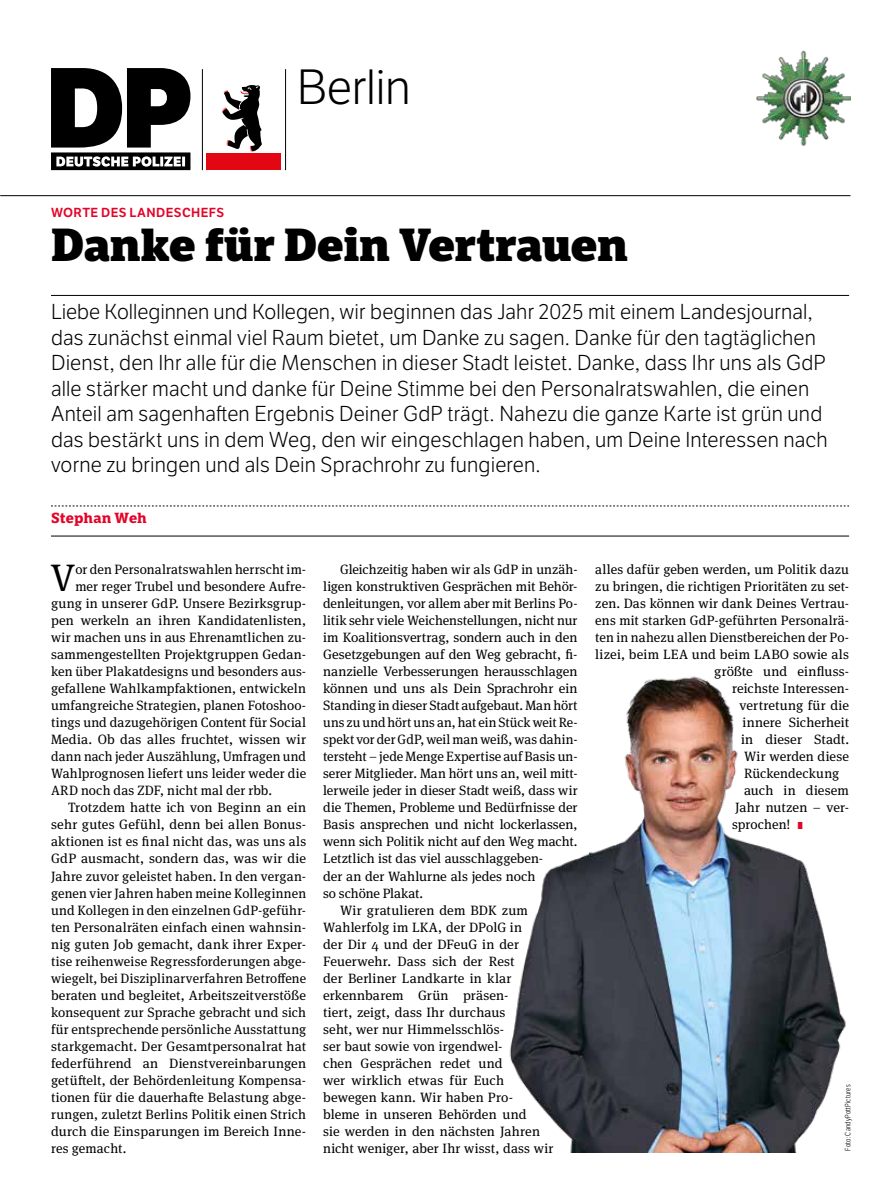
<style>
.page{position:relative;width:893px;height:1191px;background:#fff}
.page>*{position:absolute;margin:0;border:0;box-sizing:border-box;transform-origin:0 0}
.t1{font:48px "LFT Etica Lt";letter-spacing:-.01em;color:#000}
.t2{font:800 45px "LFT Etica Sheriff";letter-spacing:-.01em;color:#000}
.t3{font:38.25px "Meta Serif Pro";color:#000}
.t4{font:21px/25.5px "LFT Etica Lt";letter-spacing:.01em;color:#000}
.t5{font:700 14.25px "LFT Etica Sheriff";letter-spacing:.005em;color:#e40428}
.t6{font:13.5px "Meta Serif Pro";letter-spacing:.01em;color:#000}
.t7{font:13.5px "Meta Serif Pro";letter-spacing:-.01em;color:#000}
.t8{font:12.75px "LFT Etica SB";letter-spacing:.03em;color:#e40428}
.t9{font:300 7.5px "LFT Etica Condensed";letter-spacing:.025em;color:#000}
.s1{font-family:"LFT Etica XB";font-size:9.75px;color:#e40428}
</style>
<div class="page">
<hr style="left:0;top:195px;width:850px;height:1px;background:#000">
<svg style="left:51px;top:68px;width:139px;height:102px"></svg>
<div style="left:207px;top:153px;width:74px;height:17px;background:#e30613"></div>
<svg style="left:222px;top:85px;width:40px;height:66px"></svg>
<img style="left:757px;top:50px;width:93px;height:96px">
<hr style="left:202px;top:69px;width:1px;height:101px;background:#000">
<hr style="left:285px;top:69px;width:1px;height:101px;background:#000">
<hr style="left:51px;top:295px;width:798px;height:1px;background:#000">
<hr style="left:51px;top:536px;width:798px;height:1px;background:#000">
<svg style="left:51px;top:506px;width:798px;height:1px"></svg>
<img style="left:509px;top:676px;width:337px;height:476px">
<h1 class="t1" style="left:297px;top:60px;width:116px">Berlin</h1>
<p class="t8" style="left:51px;top:205px;width:175px">WORTE DES LANDESCHEFS</p>
<h2 class="t2" style="left:51px;top:217px;width:578px">Danke für Dein Vertrauen</h2>
<p class="t4" style="left:51px;top:299px;width:778px">Liebe Kolleginnen und Kollegen, wir beginnen das Jahr 2025 mit einem Landesjournal, das zunächst einmal viel Raum bietet, um Danke zu sagen. Danke für den tagtäglichen Dienst, den Ihr alle für die Menschen in dieser Stadt leistet. Danke, dass Ihr uns als GdP alle stärker macht und danke für Deine Stimme bei den Personalratswahlen, die einen Anteil am sagenhaften Ergebnis Deiner GdP trägt. Nahezu die ganze Karte ist grün und das bestärkt uns in dem Weg, den wir eingeschlagen haben, um Deine Interessen nach vorne zu bringen und als Dein Sprachrohr zu fungieren.</p>
<p class="t5" style="left:51px;top:509px;width:97px">Stephan Weh</p>
<h3 class="t3" style="left:50px;top:550px;width:26px">V</h3>
<p class="t6" style="left:75px;top:560px;width:232px">or den Personalratswahlen herrscht im-</p>
<p class="t6" style="left:595px;top:560px;width:255px">alles dafür geben werden, um Politik dazu</p>
<p class="t6" style="left:595px;top:577px;width:255px">zu bringen, die richtigen Prioritäten zu set-</p>
<p class="t6" style="left:595px;top:594px;width:255px">zen. Das können wir dank Deines Vertrau-</p>
<p class="t6" style="left:595px;top:611px;width:255px">ens mit starken GdP-geführten Personalrä-</p>
<p class="t6" style="left:595px;top:628px;width:255px">ten in nahezu allen Dienstbereichen der Po-</p>
<p class="t6" style="left:595px;top:645px;width:255px">lizei, beim LEA und beim LABO sowie als</p>
<p class="t6" style="left:714px;top:662px;width:136px">größte und einfluss-</p>
<p class="t6" style="left:732px;top:679px;width:118px">reichste Interessen-</p>
<p class="t6" style="left:740px;top:696px;width:111px">vertretung für die</p>
<p class="t6" style="left:743px;top:713px;width:108px">innere Sicherheit</p>
<p class="t6" style="left:741px;top:730px;width:109px">in dieser Stadt.</p>
<p class="t6" style="left:744px;top:747px;width:106px">Wir werden diese</p>
<p class="t6" style="left:744px;top:764px;width:97px">Rückendeckung</p>
<p class="t6" style="left:744px;top:781px;width:107px">auch in diesem</p>
<p class="t6" style="left:735px;top:798px;width:116px">Jahr nutzen – ver-</p>
<p class="t6" style="left:732px;top:815px;width:73px">sprochen! <span class="s1">I</span></p>
<p class="t6" style="left:340px;top:560px;width:239px">Gleichzeitig haben wir als GdP in unzäh-</p>
<p class="t6" style="left:323px;top:577px;width:256px">ligen konstruktiven Gesprächen mit Behör-</p>
<p class="t6" style="left:323px;top:594px;width:256px">denleitungen, vor allem aber mit Berlins Po-</p>
<p class="t6" style="left:323px;top:611px;width:256px">litik sehr viele Weichenstellungen, nicht nur</p>
<p class="t6" style="left:323px;top:628px;width:256px">im Koalitionsvertrag, sondern auch in den</p>
<p class="t7" style="left:323px;top:645px;width:256px">Gesetzgebungen auf den Weg gebracht, fi-</p>
<p class="t6" style="left:323px;top:662px;width:256px">nanzielle Verbesserungen herausschlagen</p>
<p class="t6" style="left:323px;top:679px;width:256px">können und uns als Dein Sprachrohr ein</p>
<p class="t6" style="left:323px;top:696px;width:256px">Standing in dieser Stadt aufgebaut. Man hört</p>
<p class="t6" style="left:323px;top:713px;width:256px">uns zu und hört uns an, hat ein Stück weit Re-</p>
<p class="t6" style="left:323px;top:730px;width:256px">spekt vor der GdP, weil man weiß, was dahin-</p>
<p class="t6" style="left:323px;top:747px;width:256px">tersteht – jede Menge Expertise auf Basis un-</p>
<p class="t6" style="left:323px;top:764px;width:256px">serer Mitglieder. Man hört uns an, weil mitt-</p>
<p class="t6" style="left:323px;top:781px;width:256px">lerweile jeder in dieser Stadt weiß, dass wir</p>
<p class="t6" style="left:323px;top:798px;width:256px">die Themen, Probleme und Bedürfnisse der</p>
<p class="t6" style="left:323px;top:815px;width:256px">Basis ansprechen und nicht lockerlassen,</p>
<p class="t6" style="left:323px;top:832px;width:256px">wenn sich Politik nicht auf den Weg macht.</p>
<p class="t6" style="left:323px;top:849px;width:221px">Letztlich ist das viel ausschlaggeben-</p>
<p class="t6" style="left:323px;top:866px;width:214px">der an der Wahlurne als jedes noch</p>
<p class="t6" style="left:323px;top:883px;width:101px">so schöne Plakat.</p>
<p class="t6" style="left:340px;top:900px;width:189px">Wir gratulieren dem BDK zum</p>
<p class="t6" style="left:323px;top:917px;width:200px">Wahlerfolg im LKA, der DPolG in</p>
<p class="t6" style="left:323px;top:934px;width:197px">der Dir 4 und der DFeuG in der</p>
<p class="t6" style="left:323px;top:951px;width:193px">Feuerwehr. Dass sich der Rest</p>
<p class="t6" style="left:323px;top:968px;width:190px">der Berliner Landkarte in klar</p>
<p class="t6" style="left:323px;top:985px;width:187px">erkennbarem Grün präsen-</p>
<p class="t6" style="left:323px;top:1002px;width:184px">tiert, zeigt, dass Ihr durchaus</p>
<p class="t6" style="left:323px;top:1019px;width:182px">seht, wer nur Himmelsschlös-</p>
<p class="t6" style="left:323px;top:1036px;width:181px">ser baut sowie von irgendwel-</p>
<p class="t6" style="left:323px;top:1053px;width:181px">chen Gesprächen redet und</p>
<p class="t6" style="left:323px;top:1070px;width:182px">wer wirklich etwas für Euch</p>
<p class="t6" style="left:323px;top:1087px;width:191px">bewegen kann. Wir haben Pro-</p>
<p class="t6" style="left:323px;top:1104px;width:205px">bleme in unseren Behörden und</p>
<p class="t6" style="left:323px;top:1121px;width:218px">sie werden in den nächsten Jahren</p>
<p class="t6" style="left:323px;top:1138px;width:232px">nicht weniger, aber Ihr wisst, dass wir</p>
<p class="t6" style="left:75px;top:577px;width:232px">mer reger Trubel und besondere Aufre-</p>
<p class="t6" style="left:51px;top:594px;width:257px">gung in unserer GdP. Unsere Bezirksgrup-</p>
<p class="t6" style="left:51px;top:611px;width:257px">pen werkeln an ihren Kandidatenlisten,</p>
<p class="t6" style="left:51px;top:628px;width:257px">wir machen uns in aus Ehrenamtlichen zu-</p>
<p class="t6" style="left:51px;top:645px;width:257px">sammengestellten Projektgruppen Gedan-</p>
<p class="t6" style="left:51px;top:662px;width:257px">ken über Plakatdesigns und besonders aus-</p>
<p class="t6" style="left:51px;top:679px;width:257px">gefallene Wahlkampfaktionen, entwickeln</p>
<p class="t6" style="left:51px;top:696px;width:257px">umfangreiche Strategien, planen Fotoshoo-</p>
<p class="t6" style="left:51px;top:713px;width:257px">tings und dazugehörigen Content für Social</p>
<p class="t6" style="left:51px;top:730px;width:257px">Media. Ob das alles fruchtet, wissen wir</p>
<p class="t6" style="left:51px;top:747px;width:257px">dann nach jeder Auszählung, Umfragen und</p>
<p class="t6" style="left:51px;top:764px;width:257px">Wahlprognosen liefert uns leider weder die</p>
<p class="t6" style="left:51px;top:781px;width:222px">ARD noch das ZDF, nicht mal der rbb.</p>
<p class="t6" style="left:68px;top:798px;width:240px">Trotzdem hatte ich von Beginn an ein</p>
<p class="t6" style="left:51px;top:815px;width:257px">sehr gutes Gefühl, denn bei allen Bonus-</p>
<p class="t6" style="left:51px;top:832px;width:257px">aktionen ist es final nicht das, was uns als</p>
<p class="t6" style="left:51px;top:849px;width:257px">GdP ausmacht, sondern das, was wir die</p>
<p class="t6" style="left:51px;top:866px;width:257px">Jahre zuvor geleistet haben. In den vergan-</p>
<p class="t6" style="left:51px;top:883px;width:257px">genen vier Jahren haben meine Kolleginnen</p>
<p class="t6" style="left:51px;top:900px;width:257px">und Kollegen in den einzelnen GdP-geführ-</p>
<p class="t6" style="left:51px;top:917px;width:257px">ten Personalräten einfach einen wahnsin-</p>
<p class="t6" style="left:51px;top:934px;width:257px">nig guten Job gemacht, dank ihrer Exper-</p>
<p class="t6" style="left:51px;top:951px;width:257px">tise reihenweise Regressforderungen abge-</p>
<p class="t6" style="left:51px;top:968px;width:257px">wiegelt, bei Disziplinarverfahren Betroffene</p>
<p class="t6" style="left:51px;top:985px;width:257px">beraten und begleitet, Arbeitszeitverstöße</p>
<p class="t6" style="left:51px;top:1002px;width:257px">konsequent zur Sprache gebracht und sich</p>
<p class="t6" style="left:51px;top:1019px;width:257px">für entsprechende persönliche Ausstattung</p>
<p class="t6" style="left:51px;top:1036px;width:257px">starkgemacht. Der Gesamtpersonalrat hat</p>
<p class="t6" style="left:51px;top:1053px;width:257px">federführend an Dienstvereinbarungen</p>
<p class="t6" style="left:51px;top:1070px;width:257px">getüftelt, der Behördenleitung Kompensa-</p>
<p class="t6" style="left:51px;top:1087px;width:257px">tionen für die dauerhafte Belastung abge-</p>
<p class="t6" style="left:51px;top:1104px;width:257px">rungen, zuletzt Berlins Politik einen Strich</p>
<p class="t6" style="left:51px;top:1121px;width:257px">durch die Einsparungen im Bereich Inne-</p>
<p class="t6" style="left:51px;top:1138px;width:77px">res gemacht.</p>
<p class="t9" style="left:843px;top:1150px;width:68px;rotate:-90deg">Foto: CandyPottPictures</p>
</div>
